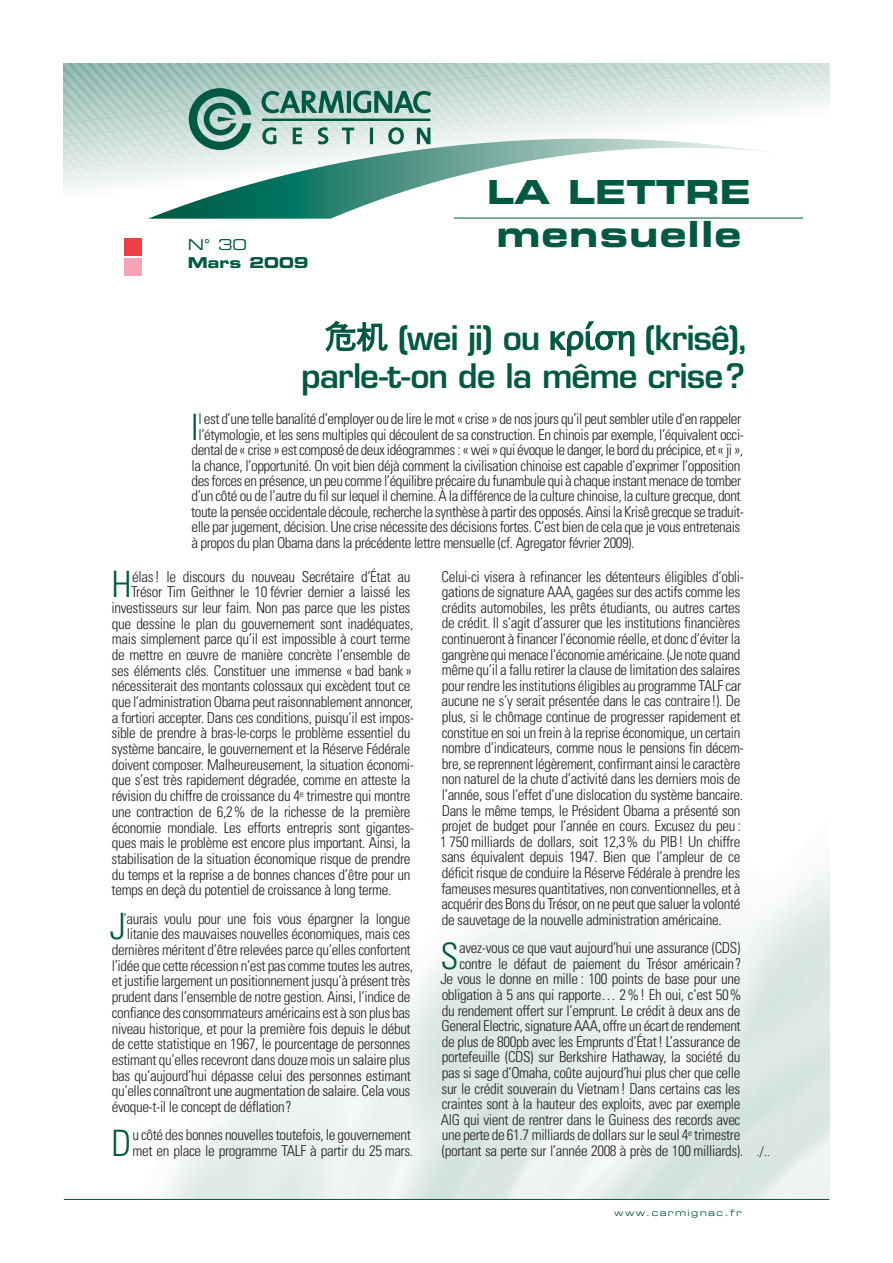
<style>
.page{position:relative;width:893px;height:1263px;background:#fff}
.page>*{position:absolute;margin:0;border:0;box-sizing:border-box;transform-origin:0 0}
.t1{font:300 condensed 36.45px "Univers";color:#005941}
.t2{font:36px "Eurostile Bold Extended Two";letter-spacing:.03em;color:#005941}
.t3{font:33.15px "Eurostile Bold Extended Two";color:#005941}
.t4{font:600 33px/38px "Eurostile";letter-spacing:-.025em;color:#005941;text-align:right}
.t5{font:300 condensed 15px/15.6px "Univers";letter-spacing:-.025em;color:#231f20}
.t6{font:15px "Eurostile Bold Extended Two";color:#005941}
.t7{font:15px "Eurostile Extended Two";color:#005941}
.t8{font:300 condensed 13.5px "Univers";color:#231f20}
.t9{font:9px "Eurostile Extended Two";letter-spacing:.15em;color:#005941}
</style>
<div class="page">
<hr style="left:64px;top:1199px;width:765px;height:1px;background:#005941">
<svg style="left:64px;top:63px;width:762px;height:156px"></svg>
<hr style="left:454px;top:218px;width:349px;height:1px;background:#005941">
<svg style="left:325px;top:320px;width:63px;height:32px"></svg>
<svg style="left:550px;top:321px;width:85px;height:36px"></svg>
<div style="left:125px;top:238px;width:17px;height:17px;background:#ef4043"></div>
<div style="left:125px;top:259px;width:17px;height:17px;background:#f6a3b6"></div>
<p class="t7" style="left:188px;top:239px;width:61px">N° 30</p>
<p class="t6" style="left:188px;top:257px;width:122px">Mars 2009</p>
<h3 class="t3" style="left:487px;top:180px;width:265px">LA LETTRE</h3>
<h2 class="t2" style="left:497px;top:221px;width:246px">mensuelle</h2>
<h3 class="t4" style="left:301px;top:322px;width:449px">(krisê),<br>parle-t-on de la même crise ?</h3>
<h3 class="t4" style="left:398px;top:322px;width:144px">(wei ji) ou</h3>
<h1 class="t1" style="left:191px;top:413px;width:10px">I</h1>
<p class="t5" style="left:199px;top:413px;width:544px">l est d’une telle banalité d’employer ou de lire le mot « crise » de nos jours qu’il peut sembler utile d’en rappeler</p>
<p class="t5" style="left:199px;top:428px;width:547px">l’étymologie, et les sens multiples qui découlent de sa construction. En chinois par exemple, l’équivalent occi-</p>
<p class="t5" style="left:192px;top:443px;width:553px">dental de « crise » est composé de deux idéogrammes : « wei » qui évoque le danger, le bord du précipice, et « ji »,</p>
<p class="t5" style="left:192px;top:459px;width:550px">la chance, l’opportunité. On voit bien déjà comment la civilisation chinoise est capable d’exprimer l’opposition</p>
<p class="t5" style="left:192px;top:474px;width:551px">des forces en présence, un peu comme l’équilibre précaire du funambule qui à chaque instant menace de tomber</p>
<p class="t5" style="left:192px;top:490px;width:551px">d’un côté ou de l’autre du fil sur lequel il chemine. À la différence de la culture chinoise, la culture grecque, dont</p>
<p class="t5" style="left:191px;top:505px;width:554px">toute la pensée occidentale découle, recherche la synthèse à partir des opposés. Ainsi la Krisê grecque se traduit-</p>
<p class="t5" style="left:191px;top:521px;width:550px">elle par jugement, décision. Une crise nécessite des décisions fortes. C’est bien de cela que je vous entretenais</p>
<p class="t5" style="left:191px;top:536px;width:445px">à propos du plan Obama dans la précédente lettre mensuelle (cf. Agregator février 2009).</p>
<h1 class="t1" style="left:111px;top:571px;width:22px">H</h1>
<p class="t5" style="left:132px;top:570px;width:280px">élas ! le discours du nouveau Secrétaire d’État au</p>
<p class="t5" style="left:131px;top:586px;width:281px">Trésor Tim Geithner le 10 février dernier a laissé les</p>
<p class="t5" style="left:112px;top:601px;width:300px">investisseurs sur leur faim. Non pas parce que les pistes</p>
<p class="t5" style="left:112px;top:617px;width:303px">que dessine le plan du gouvernement sont inadéquates,</p>
<p class="t5" style="left:112px;top:633px;width:300px">mais simplement parce qu’il est impossible à court terme</p>
<p class="t5" style="left:112px;top:648px;width:300px">de mettre en œuvre de manière concrète l’ensemble de</p>
<p class="t5" style="left:112px;top:664px;width:302px">ses éléments clés. Constituer une immense « bad bank »</p>
<p class="t5" style="left:112px;top:680px;width:300px">nécessiterait des montants colossaux qui excèdent tout ce</p>
<p class="t5" style="left:112px;top:695px;width:303px">que l’administration Obama peut raisonnablement annoncer,</p>
<p class="t5" style="left:112px;top:711px;width:304px">a fortiori accepter. Dans ces conditions, puisqu’il est impos-</p>
<p class="t5" style="left:112px;top:727px;width:300px">sible de prendre à bras-le-corps le problème essentiel du</p>
<p class="t5" style="left:112px;top:742px;width:300px">système bancaire, le gouvernement et la Réserve Fédérale</p>
<p class="t5" style="left:112px;top:758px;width:304px">doivent composer. Malheureusement, la situation économi-</p>
<p class="t5" style="left:112px;top:774px;width:300px">que s’est très rapidement dégradée, comme en atteste la</p>
<p class="t5" style="left:112px;top:789px;width:300px">révision du chiffre de croissance du 4<sup>e</sup> trimestre qui montre</p>
<p class="t5" style="left:112px;top:805px;width:300px">une contraction de 6,2 % de la richesse de la première</p>
<p class="t5" style="left:112px;top:821px;width:304px">économie mondiale. Les efforts entrepris sont gigantes-</p>
<p class="t5" style="left:112px;top:837px;width:300px">ques mais le problème est encore plus important. Ainsi, la</p>
<p class="t5" style="left:112px;top:852px;width:300px">stabilisation de la situation économique risque de prendre</p>
<p class="t5" style="left:112px;top:868px;width:300px">du temps et la reprise a de bonnes chances d’être pour un</p>
<p class="t5" style="left:112px;top:884px;width:281px">temps en deçà du potentiel de croissance à long terme.</p>
<h1 class="t1" style="left:110px;top:913px;width:18px">J</h1>
<p class="t5" style="left:123px;top:912px;width:288px">’aurais voulu pour une fois vous épargner la longue</p>
<p class="t5" style="left:127px;top:928px;width:285px">litanie des mauvaises nouvelles économiques, mais ces</p>
<p class="t5" style="left:112px;top:943px;width:300px">dernières méritent d’être relevées parce qu’elles confortent</p>
<p class="t5" style="left:112px;top:959px;width:303px">l’idée que cette récession n’est pas comme toutes les autres,</p>
<p class="t5" style="left:112px;top:975px;width:300px">et justifie largement un positionnement jusqu’à présent très</p>
<p class="t5" style="left:112px;top:990px;width:300px">prudent dans l’ensemble de notre gestion. Ainsi, l’indice de</p>
<p class="t5" style="left:112px;top:1006px;width:300px">confiance des consommateurs américains est à son plus bas</p>
<p class="t5" style="left:112px;top:1022px;width:300px">niveau historique, et pour la première fois depuis le début</p>
<p class="t5" style="left:112px;top:1037px;width:300px">de cette statistique en 1967, le pourcentage de personnes</p>
<p class="t5" style="left:112px;top:1053px;width:300px">estimant qu’elles recevront dans douze mois un salaire plus</p>
<p class="t5" style="left:112px;top:1069px;width:300px">bas qu’aujourd’hui dépasse celui des personnes estimant</p>
<p class="t5" style="left:112px;top:1085px;width:300px">qu’elles connaîtront une augmentation de salaire. Cela vous</p>
<p class="t5" style="left:112px;top:1100px;width:181px">évoque-t-il le concept de déflation ?</p>
<h1 class="t1" style="left:111px;top:1129px;width:22px">D</h1>
<p class="t5" style="left:132px;top:1129px;width:282px">u côté des bonnes nouvelles toutefois, le gouvernement met en place le programme TALF à partir du 25 mars.</p>
<p class="t5" style="left:440px;top:570px;width:305px">Celui-ci visera à refinancer les détenteurs éligibles d’obli&shy;gations de signature AAA, gagées sur des actifs comme les crédits automobiles, les prêts étudiants, ou autres cartes de crédit. Il s’agit d’assurer que les institutions financières continueront à financer l’économie réelle, et donc d’éviter la gangrène qui menace l’économie américaine. (Je note quand même qu’il a fallu retirer la clause de limitation des salaires pour rendre les institutions éligibles au programme TALF car aucune ne s’y serait présentée dans le cas contraire !). De plus, si le chômage continue de progresser rapidement et constitue en soi un frein à la reprise économique, un certain nombre d’indicateurs, comme nous le pensions fin décem&shy;bre, se reprennent légèrement, confirmant ainsi le caractère non naturel de la chute d’activité dans les derniers mois de l’année, sous l’effet d’une dislocation du système bancaire.<br>Dans le même temps, le Président Obama a présenté son projet de budget pour l’année en cours. Excusez du peu :<br>1 750 milliards de dollars, soit 12,3 % du PIB ! Un chiffre sans équivalent depuis 1947. Bien que l’ampleur de ce déficit risque de conduire la Réserve Fédérale à prendre les fameuses mesures quantitatives, non conventionnelles, et à acquérir des Bons du Trésor, on ne peut que saluer la volonté de sauvetage de la nouvelle administration américaine.</p>
<h1 class="t1" style="left:440px;top:942px;width:20px">S</h1>
<p class="t5" style="left:440px;top:941px;width:304px;text-align:right">avez-vous ce que vaut aujourd’hui une assurance (CDS) contre le défaut de paiement du Trésor américain ?<br>Je vous le donne en mille : 100 points de base pour une obligation à 5 ans qui rapporte… 2 % ! Eh oui, c’est 50 % du rendement offert sur l’emprunt. Le crédit à deux ans de General Electric, signature AAA, offre un écart de rendement de plus de 800pb avec les Emprunts d’État ! L’assurance de portefeuille (CDS) sur Berkshire Hathaway, la société du pas si sage d’Omaha, coûte aujourd’hui plus cher que celle sur le crédit souverain du Vietnam ! Dans certains cas les craintes sont à la hauteur des exploits, avec par exemple AIG qui vient de rentrer dans le Guiness des records avec une perte de 61.7 milliards de dollars sur le seul 4<sup>e</sup> trimestre (portant sa perte sur l’année 2008 à près de 100 milliards).</p>
<p class="t8" style="left:756px;top:1146px;width:15px">./..</p>
<p class="t9" style="left:614px;top:1209px;width:129px">www.carmignac.fr</p>
</div>
